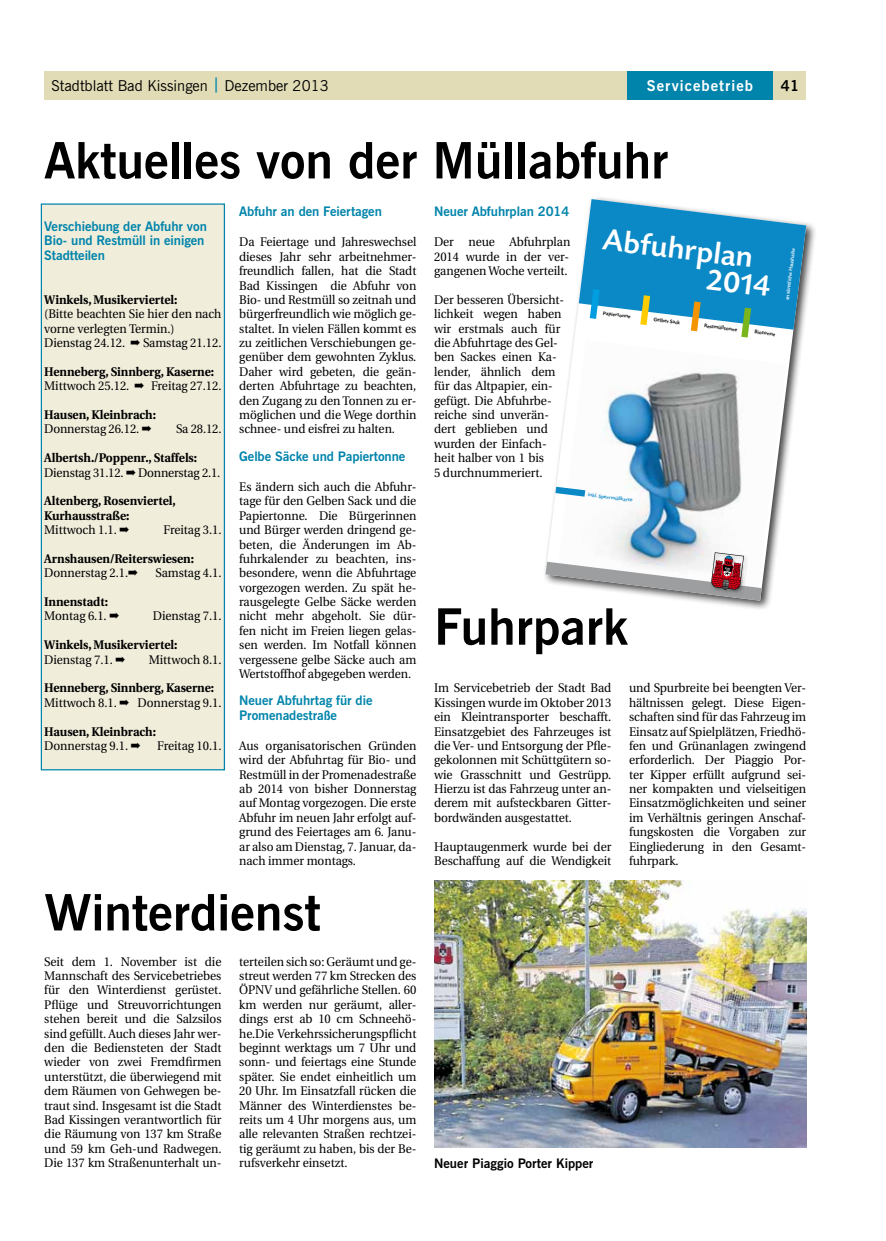
<style>
.page{position:relative;width:886px;height:1241px;background:#fff}
.page>*{position:absolute;margin:0;border:0;box-sizing:border-box;transform-origin:0 0}
.t1{font:700 50px "News Gothic BT";color:#000}
.t2{font:500 31.38px/26.8px "Today SB";color:#fff}
.t3{font:15px "News Gothic BT";color:#000}
.t4{font:700 15px "News Gothic BT";letter-spacing:.07em;color:#fff}
.t5{font:700 15px "News Gothic BT";color:#000}
.t6{font:700 13.12px/14.4px "News Gothic BT";letter-spacing:-.005em;color:#0084ab}
.t7{font:700 13.12px "News Gothic BT";color:#000}
.t8{font:12.5px/14.4px "Utopia";letter-spacing:-.005em;color:#000;text-align:justify;scale:.95 1}
.t9{font:700 12.5px/14.4px "Utopia";letter-spacing:-.005em;color:#000;scale:.95 1}
.t10{font:500 5.38px "Today SB";color:#000}
.t11{font:500 5.38px "Today SB";color:#fff}
.t12{font:500 5.38px "Today SB";color:#0b89c6}
.s1{font-weight:700;color:#0084ab}
.s2{font-weight:400}
</style>
<div class="page">
<div style="left:41px;top:203px;width:184px;height:567px;background:#f0eddb;border:1px solid #0084ab"></div>
<div style="left:44px;top:71px;width:762px;height:28px;background:#e1dcb6"></div>
<div style="left:627px;top:71px;width:145px;height:28px;background:#0084ab"></div>
<img style="left:434px;top:880px;width:372px;height:267px">
<div style="left:541px;top:195px;width:275px;height:416px;background:#000;opacity:.75"></div>
<svg style="left:545px;top:199px;width:261px;height:401px"></svg>
<img style="left:558px;top:340px;width:228px;height:247px">
<img style="left:710px;top:551px;width:38px;height:1px">
<svg style="left:545px;top:552px;width:217px;height:48px"></svg>
<svg style="left:555px;top:486px;width:30px;height:10px"></svg>
<svg style="left:579px;top:199px;width:227px;height:138px"></svg>
<p class="t3" style="left:51px;top:77px;width:279px">Stadtblatt Bad Kissingen <span class="s1">|</span> Dezember 2013</p>
<p class="t4" style="left:647px;top:77px;width:108px">Servicebetrieb</p>
<p class="t5" style="left:781px;top:77px;width:20px">41</p>
<h1 class="t1" style="left:44px;top:130px;width:625px">Aktuelles von der Müllabfuhr</h1>
<p class="t6" style="left:44px;top:219px;width:164px">Verschiebung der Abfuhr von<br>Bio- und Restmüll in einigen<br>Stadtteilen</p>
<p class="t9" style="left:44px;top:292px;width:142px">Winkels, Musikerviertel:</p>
<p class="t8" style="left:44px;top:307px;width:188px;text-align:left">(Bitte beachten Sie hier den nach vorne verlegten Termin.)<br>Dienstag 24.12. ➡ Samstag 21.12.</p>
<p class="t9" style="left:44px;top:364px;width:188px">Henneberg, Sinnberg, Kaserne:<br><span class="s2">Mittwoch 25.12.</span> ➡ <span class="s2">Freitag 27.12.</span></p>
<p class="t9" style="left:44px;top:407px;width:119px">Hausen, Kleinbrach:<br><span class="s2">Donnerstag 26.12.</span> ➡</p>
<p class="t8" style="left:176px;top:422px;width:49px">Sa 28.12.</p>
<p class="t9" style="left:44px;top:451px;width:187px">Albertsh./Poppenr., Staffels:<br><span class="s2">Dienstag 31.12.</span> ➡ <span class="s2">Donnerstag 2.1.</span></p>
<p class="t9" style="left:44px;top:494px;width:140px">Altenberg, Rosenviertel,<br>Kurhausstraße:<br><span class="s2">Mittwoch 1.1.</span> ➡</p>
<p class="t8" style="left:163px;top:523px;width:63px">Freitag 3.1.</p>
<p class="t9" style="left:44px;top:551px;width:159px">Arnshausen/Reiterswiesen:<br><span class="s2">Donnerstag 2.1.</span>➡</p>
<p class="t8" style="left:156px;top:566px;width:71px">Samstag 4.1.</p>
<p class="t9" style="left:44px;top:594px;width:80px">Innenstadt:<br><span class="s2">Montag 6.1.</span> ➡</p>
<p class="t8" style="left:153px;top:609px;width:74px">Dienstag 7.1.</p>
<p class="t9" style="left:44px;top:637px;width:142px">Winkels, Musikerviertel:<br><span class="s2">Dienstag 7.1.</span> ➡</p>
<p class="t8" style="left:149px;top:652px;width:78px">Mittwoch 8.1.</p>
<p class="t9" style="left:44px;top:681px;width:188px">Henneberg, Sinnberg, Kaserne:<br><span class="s2">Mittwoch 8.1.</span> ➡ <span class="s2">Donnerstag 9.1.</span></p>
<p class="t9" style="left:44px;top:724px;width:119px">Hausen, Kleinbrach:<br><span class="s2">Donnerstag 9.1.</span> ➡</p>
<p class="t8" style="left:157px;top:738px;width:69px">Freitag 10.1.</p>
<p class="t6" style="left:239px;top:204px;width:144px">Abfuhr an den Feiertagen</p>
<p class="t8" style="left:239px;top:235px;width:188px">Da Feiertage und Jahreswechsel dieses Jahr sehr arbeitnehmer&shy;freundlich fallen, hat die Stadt Bad Kissingen die Abfuhr von Bio- und Restmüll so zeitnah und bürgerfreundlich wie möglich ge&shy;staltet. In vielen Fällen kommt es zu zeitlichen Verschiebungen ge&shy;genüber dem gewohnten Zyklus.<br>Daher wird gebeten, die geän&shy;derten Abfuhrtage zu beachten, den Zugang zu den Tonnen zu er&shy;möglichen und die Wege dorthin schnee- und eisfrei zu halten.</p>
<p class="t6" style="left:239px;top:449px;width:168px">Gelbe Säcke und Papiertonne</p>
<p class="t8" style="left:239px;top:479px;width:188px">Es ändern sich auch die Abfuhr&shy;tage für den Gelben Sack und die Papiertonne. Die Bürgerinnen und Bürger werden dringend ge&shy;beten, die Änderungen im Ab&shy;fuhrkalender zu beachten, ins&shy;besondere, wenn die Abfuhrtage vorgezogen werden. Zu spät he&shy;rausgelegte Gelbe Säcke werden nicht mehr abgeholt. Sie dür&shy;fen nicht im Freien liegen gelas&shy;sen werden. Im Notfall können vergessene gelbe Säcke auch am Wertstoffhof abgegeben werden.</p>
<p class="t6" style="left:239px;top:693px;width:135px">Neuer Abfuhrtag für die<br>Promenadestraße</p>
<p class="t8" style="left:239px;top:738px;width:188px">Aus organisatorischen Gründen wird der Abfuhrtag für Bio- und Restmüll in der Promenadestraße ab 2014 von bisher Donnerstag auf Montag vorgezogen. Die erste Abfuhr im neuen Jahr erfolgt auf&shy;grund des Feiertages am 6. Janu&shy;ar also am Dienstag, 7. Januar, da&shy;nach immer montags.</p>
<h1 class="t1" style="left:44px;top:882px;width:278px">Winterdienst</h1>
<p class="t8" style="left:44px;top:954px;width:188px">Seit dem 1. November ist die Mannschaft des Servicebetriebes für den Winterdienst gerüstet.<br>Pflüge und Streuvorrichtungen stehen bereit und die Salzsilos sind gefüllt. Auch dieses Jahr wer&shy;den die Bediensteten der Stadt wieder von zwei Fremdfirmen unterstützt, die überwiegend mit dem Räumen von Gehwegen be&shy;traut sind. Insgesamt ist die Stadt Bad Kissingen verantwortlich für die Räumung von 137 km Straße und 59 km Geh-und Radwegen.<br>Die 137 km Straßenunterhalt un-</p>
<p class="t8" style="left:239px;top:954px;width:188px">terteilen sich so: Geräumt und ge&shy;streut werden 77 km Strecken des ÖPNV und gefährliche Stellen. 60 km werden nur geräumt, aller&shy;dings erst ab 10 cm Schneehö&shy;he.Die Verkehrssicherungspflicht beginnt werktags um 7 Uhr und sonn- und feiertags eine Stunde später. Sie endet einheitlich um 20 Uhr. Im Einsatzfall rücken die Männer des Winterdienstes be&shy;reits um 4 Uhr morgens aus, um alle relevanten Straßen rechtzei&shy;tig geräumt zu haben, bis der Be&shy;rufsverkehr einsetzt.</p>
<p class="t6" style="left:434px;top:204px;width:137px">Neuer Abfuhrplan 2014</p>
<p class="t8" style="left:434px;top:235px;width:145px">Der neue Abfuhrplan 2014 wurde in der ver&shy;gangenen Woche verteilt.</p>
<p class="t8" style="left:434px;top:293px;width:138px;text-align:left">Der besseren Übersicht&shy;lichkeit wegen haben wir erstmals auch für die Abfuhrtage des Gel&shy;ben Sackes einen Ka&shy;lender, ähnlich dem für das Altpapier, ein&shy;gefügt. Die Abfuhrbe&shy;reiche sind unverän&shy;dert geblieben und wurden der Einfach&shy;heit halber von 1 bis<br>5 durchnummeriert.</p>
<h2 class="t2" style="left:711px;top:240px;width:66px;text-indent:-107px;rotate:7deg">Abfuhrplan<br>2014</h2>
<p class="t10" style="left:603px;top:310px;width:29px;rotate:7deg">Papiertonne</p>
<p class="t10" style="left:654px;top:316px;width:28px;rotate:7deg">Gelber Sack</p>
<p class="t10" style="left:704px;top:322px;width:35px;rotate:7deg">Restmülltonne</p>
<p class="t10" style="left:755px;top:329px;width:22px;rotate:7deg">Biotonne</p>
<p class="t11" style="left:784px;top:299px;width:54px;rotate:-83deg">an sämtliche Haushalte</p>
<p class="t12" style="left:588px;top:491px;width:46px;rotate:7deg">inkl. Sperrmüllkarte</p>
<h1 class="t1" style="left:434px;top:596px;width:195px">Fuhrpark</h1>
<p class="t8" style="left:434px;top:681px;width:188px">Im Servicebetrieb der Stadt Bad Kissingen wurde im Oktober 2013 ein Kleintransporter beschafft.<br>Einsatzgebiet des Fahrzeuges ist die Ver- und Entsorgung der Pfle&shy;gekolonnen mit Schüttgütern so&shy;wie Grasschnitt und Gestrüpp.<br>Hierzu ist das Fahrzeug unter an&shy;derem mit aufsteckbaren Gitter&shy;bordwänden ausgestattet.</p>
<p class="t8" style="left:434px;top:839px;width:188px">Hauptaugenmerk wurde bei der<br>Beschaffung auf die Wendigkeit</p>
<p class="t8" style="left:629px;top:681px;width:188px">und Spurbreite bei beengten Ver&shy;hältnissen gelegt. Diese Eigen&shy;schaften sind für das Fahrzeug im Einsatz auf Spielplätzen, Friedhö&shy;fen und Grünanlagen zwingend erforderlich. Der Piaggio Por&shy;ter Kipper erfüllt aufgrund sei&shy;ner kompakten und vielseitigen Einsatzmöglichkeiten und seiner im Verhältnis geringen Anschaf&shy;fungskosten die Vorgaben zur Eingliederung in den Gesamt&shy;fuhrpark.</p>
<p class="t7" style="left:434px;top:1155px;width:161px">Neuer Piaggio Porter Kipper</p>
</div>
